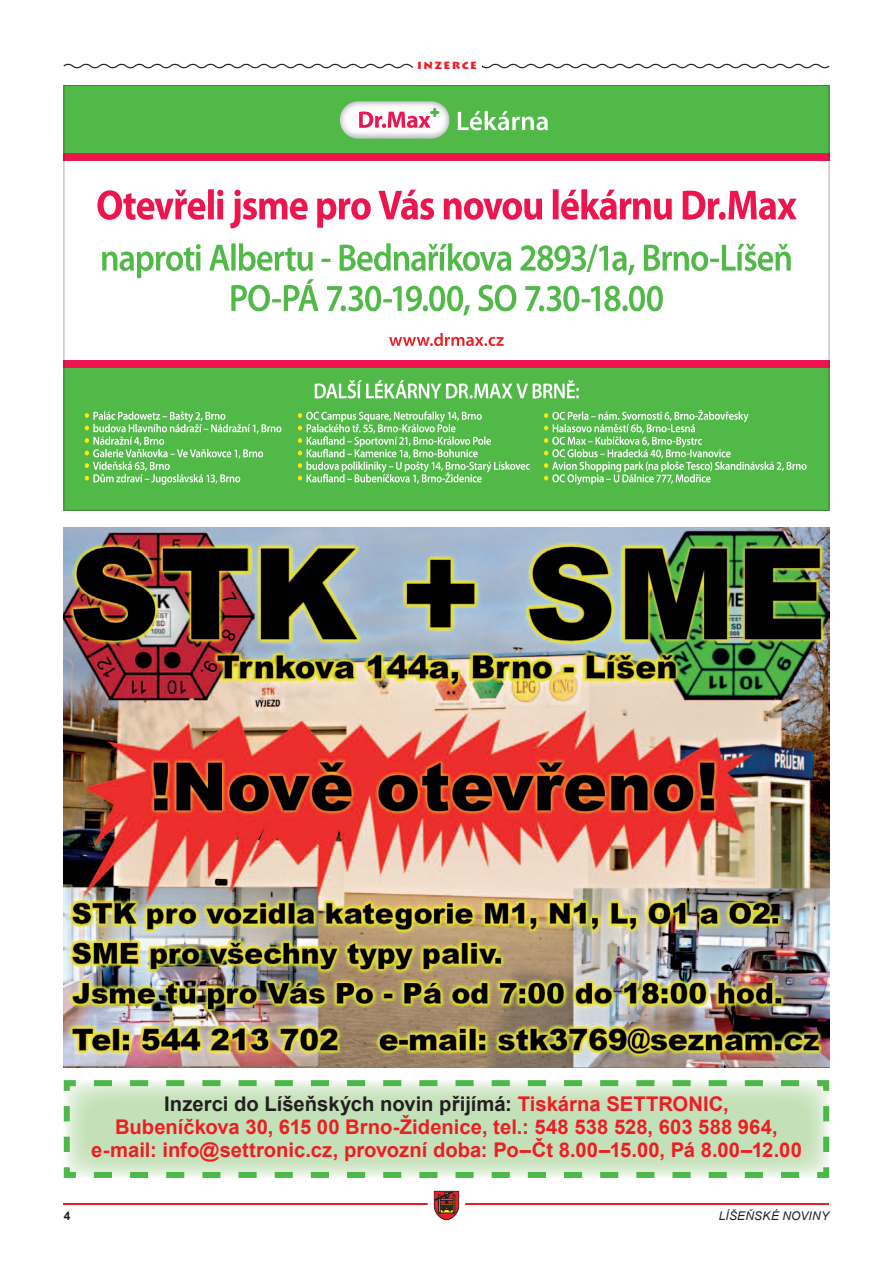
<style>
.page{position:relative;width:893px;height:1263px;background:#fff}
.page>*{position:absolute;margin:0;border:0;box-sizing:border-box;transform-origin:0 0}
.t1{font:700 20.25px/23.2px "Arial";color:#ee1d23;text-align:center}
.t2{font:italic 12px "Arial";letter-spacing:.015em;color:#231f20}
.t3{font:900 12px "Lithos Pro";letter-spacing:.115em;color:#ee1d23}
.t4{font:700 12px "Arial";color:#231f20}
.s1{color:#231f20}
</style>
<div class="page">
<hr style="left:64px;top:1204px;width:765px;height:1px;background:#ee1d23">
<svg style="left:428px;top:1190px;width:37px;height:31px"></svg>
<img style="left:64px;top:528px;width:765px;height:539px">
<svg style="left:63px;top:64px;width:767px;height:4px"></svg>
<div style="left:413px;top:51px;width:68px;height:28px;background:#fff"></div>
<svg style="left:64px;top:85px;width:765px;height:425px"></svg>
<svg style="left:64px;top:1080px;width:765px;height:98px;background:#c2e1b9"></svg>
<p class="t3" style="left:417px;top:58px;width:61px">inzerce</p>
<p class="t1" style="left:91px;top:1092px;width:712px"><span class="s1">Inzerci do Líšeňských novin přijímá:</span> Tiskárna SETTRONIC,<br>Bubeníčkova 30, 615 00 Brno-Židenice, tel.: 548 538 528, 603 588 964, e-mail: info@settronic.cz, provozní doba: Po–Čt 8.00–15.00, Pá 8.00–12.00</p>
<p class="t4" style="left:64px;top:1208px;width:8px">4</p>
<p class="t2" style="left:719px;top:1208px;width:112px">LÍŠEŇSKÉ NOVINY</p>
</div>
